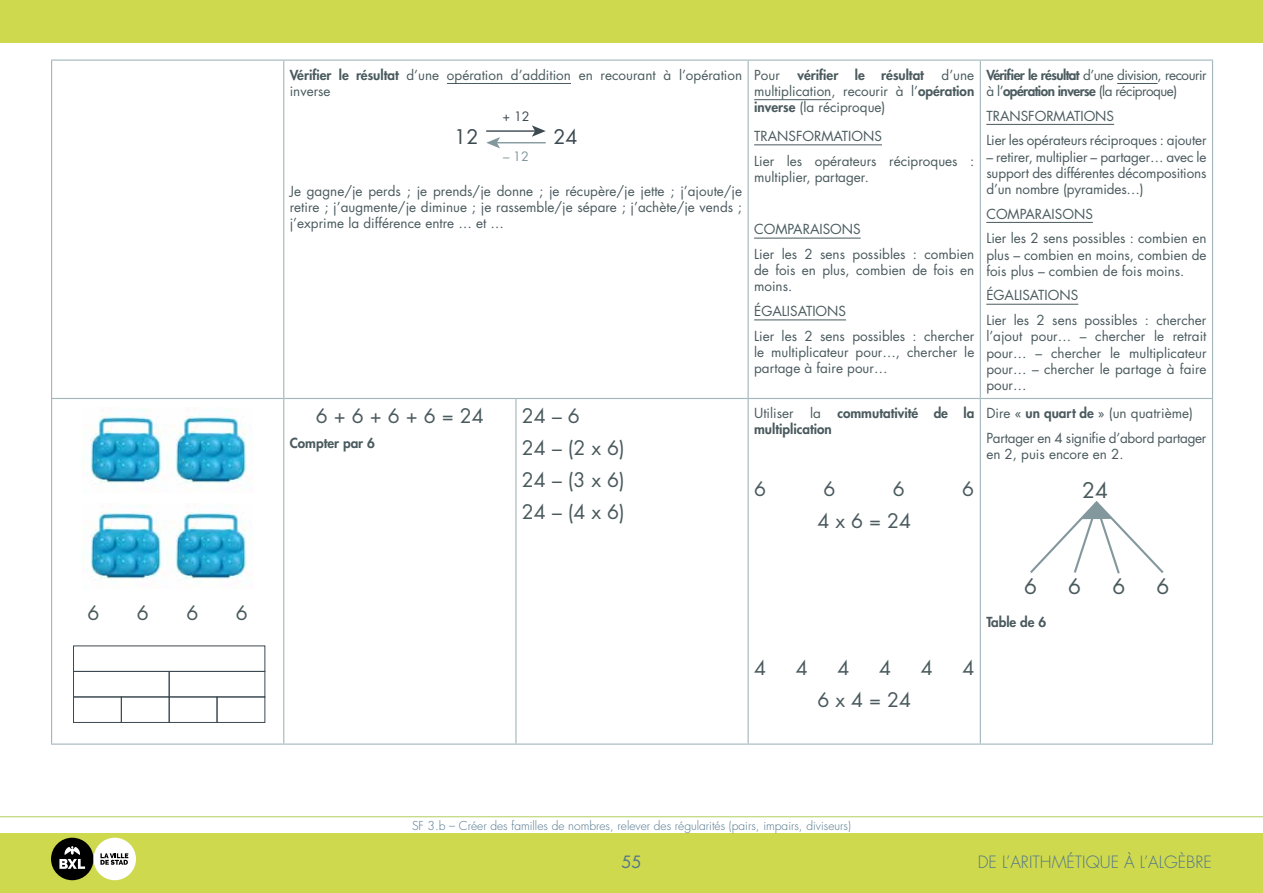
<style>
.page{position:relative;width:1263px;height:893px;background:#fff}
.page>*{position:absolute;margin:0;border:0;box-sizing:border-box;transform-origin:0 0}
.t1{font:21px "Futura Std";color:#4a5a5e}
.t2{font:19.65px "Futura Std";color:#3c4951}
.t3{font:19.5px/32px "Futura Std";color:#4a5a5e}
.t4{font:300 16.5px "Futura Std";color:#51768a}
.t5{font:16.5px "Futura Std";color:#51768a}
.t6{font:13.5px/16.2px "Futura Std";color:#4a5a5e}
.t7{font:800 13.5px/16.2px "Futura Std";color:#4a5a5e}
.t8{font:13.5px/16.2px "Futura Std";letter-spacing:-.04em;color:#4a5a5e}
.t9{font:13.5px/24.8px "Futura Std";letter-spacing:-.02em;color:#4a5a5e}
.t10{font:12.6px "Futura Std";color:#3c4951}
.t11{font:12.6px "Futura Std";color:#83989d}
.t12{font:300 12px "Futura Std";color:#51768a}
.s1{font-weight:800}
.s2{font-weight:400}
</style>
<div class="page">
<div style="left:0;top:833px;width:1263px;height:60px;background:#ced94e"></div>
<div style="left:51px;top:838px;width:43px;height:42px;background:#000;border-radius:50%"></div>
<svg style="left:59px;top:846px;width:26px;height:23px"></svg>
<div style="left:94px;top:838px;width:42px;height:42px;background:#fff;border-radius:50%"></div>
<svg style="left:100px;top:853px;width:28px;height:12px"></svg>
<div style="left:0;top:0;width:1263px;height:43px;background:#ced94e"></div>
<hr style="left:51px;top:60px;width:233px;height:1px;background:#a3b6bb">
<hr style="left:51px;top:61px;width:1px;height:337px;background:#a3b6bb">
<hr style="left:284px;top:60px;width:232px;height:1px;background:#a3b6bb">
<hr style="left:283px;top:61px;width:1px;height:337px;background:#a3b6bb">
<hr style="left:516px;top:60px;width:232px;height:1px;background:#a3b6bb">
<hr style="left:748px;top:60px;width:232px;height:1px;background:#a3b6bb">
<hr style="left:747px;top:61px;width:2px;height:337px;background:#a3b6bb">
<hr style="left:980px;top:60px;width:233px;height:1px;background:#a3b6bb">
<hr style="left:980px;top:61px;width:1px;height:337px;background:#a3b6bb">
<hr style="left:1212px;top:61px;width:1px;height:337px;background:#a3b6bb">
<hr style="left:51px;top:398px;width:233px;height:1px;background:#a3b6bb">
<hr style="left:51px;top:399px;width:1px;height:344px;background:#a3b6bb">
<hr style="left:284px;top:398px;width:232px;height:1px;background:#a3b6bb">
<hr style="left:283px;top:399px;width:1px;height:344px;background:#a3b6bb">
<hr style="left:516px;top:398px;width:232px;height:1px;background:#a3b6bb">
<hr style="left:515px;top:399px;width:1px;height:344px;background:#a3b6bb">
<hr style="left:748px;top:398px;width:232px;height:1px;background:#a3b6bb">
<hr style="left:747px;top:399px;width:2px;height:344px;background:#a3b6bb">
<hr style="left:980px;top:398px;width:233px;height:1px;background:#a3b6bb">
<hr style="left:980px;top:399px;width:1px;height:344px;background:#a3b6bb">
<hr style="left:1212px;top:399px;width:1px;height:344px;background:#a3b6bb">
<hr style="left:51px;top:743px;width:233px;height:2px;background:#a3b6bb">
<hr style="left:284px;top:743px;width:232px;height:2px;background:#a3b6bb">
<hr style="left:516px;top:743px;width:232px;height:2px;background:#a3b6bb">
<hr style="left:748px;top:743px;width:232px;height:2px;background:#a3b6bb">
<hr style="left:980px;top:743px;width:233px;height:2px;background:#a3b6bb">
<hr style="left:447px;top:83px;width:124px;height:1px;background:#4a5a5e">
<hr style="left:486px;top:130px;width:50px;height:2px;background:#3c4951">
<svg style="left:532px;top:125px;width:14px;height:12px"></svg>
<hr style="left:496px;top:142px;width:50px;height:1px;background:#83989d">
<svg style="left:486px;top:137px;width:14px;height:11px"></svg>
<hr style="left:754px;top:99px;width:77px;height:1px;background:#4a5a5e">
<hr style="left:754px;top:144px;width:128px;height:1px;background:#4a5a5e">
<hr style="left:754px;top:238px;width:107px;height:1px;background:#4a5a5e">
<hr style="left:754px;top:320px;width:92px;height:1px;background:#4a5a5e">
<hr style="left:1117px;top:83px;width:40px;height:1px;background:#4a5a5e">
<hr style="left:986px;top:124px;width:128px;height:1px;background:#4a5a5e">
<hr style="left:986px;top:222px;width:107px;height:1px;background:#4a5a5e">
<hr style="left:986px;top:304px;width:92px;height:1px;background:#4a5a5e">
<img style="left:83px;top:407px;width:167px;height:80px">
<img style="left:83px;top:503px;width:167px;height:80px">
<div style="left:73px;top:671px;width:96px;height:26px;border:1px solid #3c4951"></div>
<div style="left:169px;top:671px;width:96px;height:26px;border:1px solid #3c4951"></div>
<div style="left:73px;top:697px;width:49px;height:26px;border:1px solid #3c4951"></div>
<div style="left:121px;top:697px;width:48px;height:26px;border:1px solid #3c4951"></div>
<div style="left:169px;top:697px;width:48px;height:26px;border:1px solid #3c4951"></div>
<div style="left:217px;top:697px;width:48px;height:26px;border:1px solid #3c4951"></div>
<svg style="left:1030px;top:501px;width:134px;height:73px"></svg>
<hr style="left:0;top:816px;width:1263px;height:1px;background:#b3cf60">
<h3 class="t3" style="left:87px;top:597px;width:14px">6</h3>
<h3 class="t3" style="left:137px;top:597px;width:14px">6</h3>
<h3 class="t3" style="left:186px;top:597px;width:14px">6</h3>
<h3 class="t3" style="left:236px;top:597px;width:14px">6</h3>
<p class="t6" style="left:290px;top:67px;width:454px"><span class="s1">Vérifier le résultat</span> d’une opération d’addition en recourant à l’opération inverse</p>
<p class="t10" style="left:502px;top:108px;width:29px">+ 12</p>
<p class="t11" style="left:503px;top:148px;width:27px">– 12</p>
<h2 class="t2" style="left:454px;top:124px;width:26px">12</h2>
<h2 class="t2" style="left:553px;top:124px;width:26px">24</h2>
<p class="t6" style="left:290px;top:183px;width:454px;text-align:justify">Je gagne/je perds ; je prends/je donne ; je récupère/je jette ; j’ajoute/je retire ; j’augmente/je diminue ; je rassemble/je sépare ; j’achète/je vends ; j’exprime la différence entre … et …</p>
<p class="t6" style="left:754px;top:67px;width:27px">Pour</p>
<p class="t7" style="left:797px;top:67px;width:128px">vérifier le résultat</p>
<p class="t6" style="left:754px;top:67px;width:222px;text-align:justify;text-indent:187px">d’une multiplication, recourir à l’<span class="s1">opération inverse</span> (la réciproque)</p>
<p class="t6" style="left:754px;top:124px;width:222px;line-height:24.8px">TRANSFORMATIONS<br>Lier les opérateurs réciproques :</p>
<p class="t6" style="left:754px;top:169px;width:116px">multiplier, partager.</p>
<p class="t6" style="left:754px;top:217px;width:222px;line-height:24.8px">COMPARAISONS<br>Lier les 2 sens possibles : combien</p>
<p class="t6" style="left:754px;top:262px;width:222px">de fois en plus, combien de fois en moins.</p>
<p class="t6" style="left:754px;top:299px;width:222px;line-height:24.8px">ÉGALISATIONS<br>Lier les 2 sens possibles : chercher</p>
<p class="t6" style="left:754px;top:344px;width:222px">le multiplicateur pour…, chercher le partage à faire pour…</p>
<h3 class="t3" style="left:316px;top:400px;width:170px">6 + 6 + 6 + 6 = 24</h3>
<p class="t7" style="left:290px;top:435px;width:87px">Compter par 6</p>
<h3 class="t3" style="left:522px;top:400px;width:104px">24 – 6<br>24 – (2 x 6)<br>24 – (3 x 6)<br>24 – (4 x 6)</h3>
<p class="t7" style="left:754px;top:405px;width:222px"><span class="s2">Utiliser la</span> commutativité de la multiplication</p>
<h3 class="t3" style="left:754px;top:473px;width:14px">6</h3>
<h3 class="t3" style="left:823px;top:473px;width:14px">6</h3>
<h3 class="t3" style="left:893px;top:473px;width:14px">6</h3>
<h3 class="t3" style="left:962px;top:473px;width:14px">6</h3>
<h3 class="t3" style="left:817px;top:505px;width:95px">4 x 6 = 24</h3>
<p class="t8" style="left:986px;top:67px;width:222px"><span class="s1">Vérifier le résultat</span> d’une division, recourir à l’<span class="s1">opération inverse</span> (la réciproque)</p>
<p class="t6" style="left:986px;top:103px;width:222px;line-height:24.8px">TRANSFORMATIONS<br>Lier les opérateurs réciproques : ajouter</p>
<p class="t6" style="left:986px;top:149px;width:222px;text-align:justify">– retirer, multiplier – partager… avec le support des différentes décompositions d’un nombre (pyramides…)</p>
<p class="t6" style="left:986px;top:201px;width:222px;line-height:24.8px">COMPARAISONS<br>Lier les 2 sens possibles : combien en</p>
<p class="t6" style="left:986px;top:247px;width:222px">plus – combien en moins, combien de fois plus – combien de fois moins.</p>
<p class="t6" style="left:986px;top:283px;width:222px;line-height:24.8px">ÉGALISATIONS<br>Lier les 2 sens possibles : chercher</p>
<p class="t6" style="left:986px;top:328px;width:222px;text-align:justify">l’ajout pour… – chercher le retrait pour… – chercher le multiplicateur pour… – chercher le partage à faire pour…</p>
<p class="t9" style="left:986px;top:401px;width:222px">Dire « <span class="s1">un quart de</span> » (un quatrième)<br>Partager en 4 signifie d’abord partager</p>
<p class="t6" style="left:986px;top:446px;width:139px">en 2, puis encore en 2.</p>
<h1 class="t1" style="left:1082px;top:476px;width:27px">24</h1>
<h3 class="t3" style="left:754px;top:652px;width:14px">4</h3>
<h3 class="t3" style="left:796px;top:652px;width:14px">4</h3>
<h3 class="t3" style="left:837px;top:652px;width:14px">4</h3>
<h3 class="t3" style="left:879px;top:652px;width:14px">4</h3>
<h3 class="t3" style="left:921px;top:652px;width:14px">4</h3>
<h3 class="t3" style="left:962px;top:652px;width:14px">4</h3>
<h3 class="t3" style="left:817px;top:684px;width:95px">6 x 4 = 24</h3>
<h1 class="t1" style="left:1024px;top:573px;width:14px">6</h1>
<h1 class="t1" style="left:1068px;top:573px;width:14px">6</h1>
<h1 class="t1" style="left:1112px;top:573px;width:14px">6</h1>
<h1 class="t1" style="left:1156px;top:573px;width:14px">6</h1>
<p class="t7" style="left:986px;top:614px;width:61px">Table de 6</p>
<p class="t12" style="left:412px;top:818px;width:440px">SF 3.b – Créer des familles de nombres, relever des régularités (pairs, impairs, diviseurs)</p>
<p class="t5" style="left:621px;top:852px;width:22px">55</p>
<p class="t4" style="left:978px;top:852px;width:236px">DE L’ARITHMÉTIQUE À L’ALGÈBRE</p>
</div>
